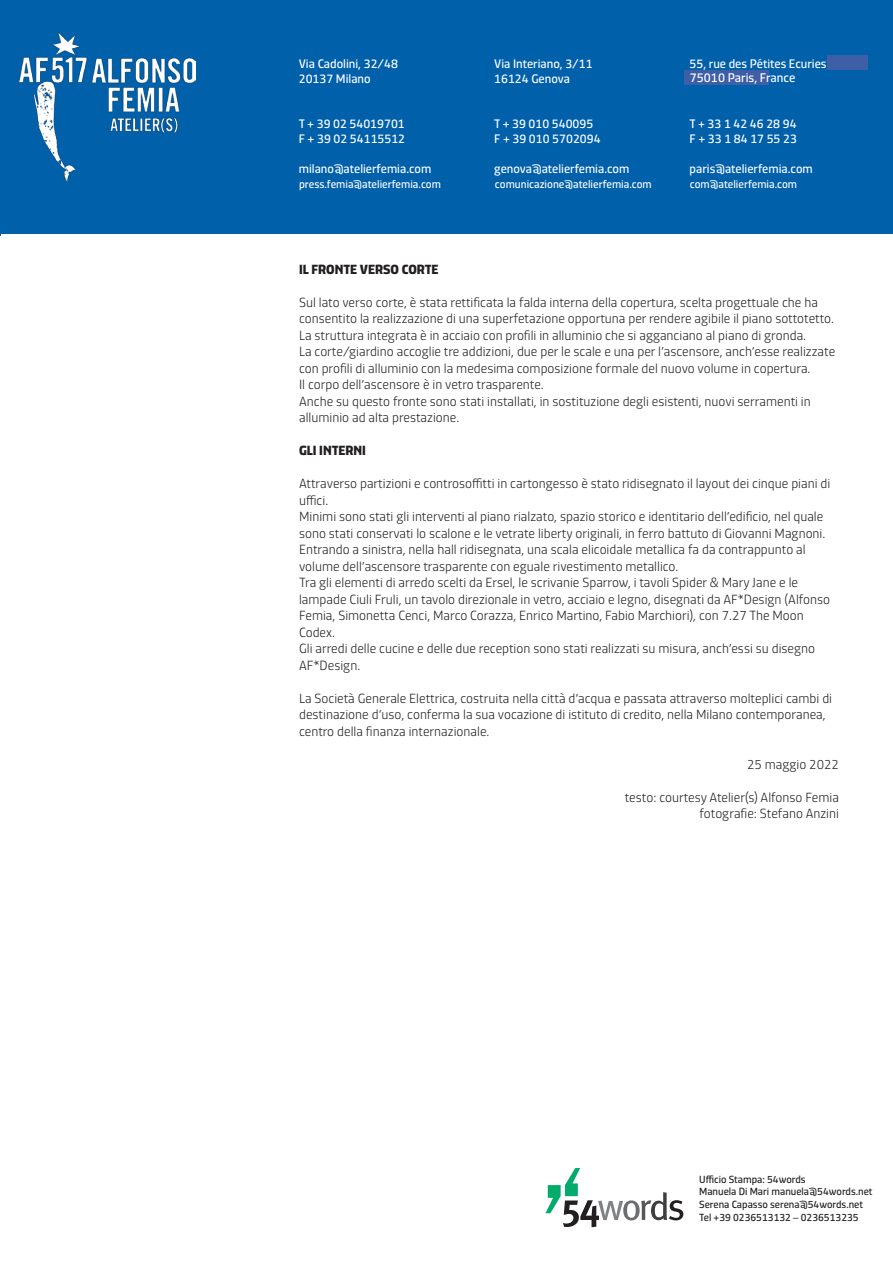
<style>
.page{position:relative;width:893px;height:1263px;background:#fff}
.page>*{position:absolute;margin:0;border:0;box-sizing:border-box;transform-origin:0 0}
.t1{font:300 13.5px/16.5px "Dic Sans";color:#231f20}
.t2{font:700 13.5px "Dic Sans";color:#231f20}
.t3{font:12.75px "Dic Sans";color:#fff}
.t4{font:12.6px/15px "Dic Sans";color:#fff}
.t5{font:11.25px "Dic Sans";color:#fff}
.t6{font:10.5px/12.6px "Dic Sans";color:#231f20}
</style>
<div class="page">
<hr style="left:0;top:0;width:1px;height:235px;background:#0060aa">
<div style="left:0;top:0;width:893px;height:233px;background:#0060aa"></div>
<img style="left:20px;top:32px;width:175px;height:149px">
<svg style="left:545px;top:1168px;width:138px;height:59px"></svg>
<div style="left:685px;top:71px;width:84px;height:14px;background:#3e5ea5"></div>
<div style="left:827px;top:56px;width:40px;height:14px;background:#3e5ea5"></div>
<p class="t4" style="left:299px;top:55px;width:101px">Via Cadolini, 32/48<br>20137 Milano</p>
<p class="t4" style="left:299px;top:116px;width:108px">T + 39 02 54019701<br>F + 39 02 54115512</p>
<p class="t4" style="left:299px;top:161px;width:134px">milano@atelierfemia.com</p>
<p class="t4" style="left:494px;top:55px;width:100px">Via Interiano, 3/11<br>16124 Genova</p>
<p class="t4" style="left:494px;top:116px;width:108px">T + 39 010 540095<br>F + 39 010 5702094</p>
<p class="t4" style="left:494px;top:161px;width:137px">genova@atelierfemia.com</p>
<p class="t4" style="left:690px;top:55px;width:173px">55, rue des Pétites Ecuries75010<br>Paris, France</p>
<p class="t4" style="left:690px;top:116px;width:109px">T + 33 1 42 46 28 94<br>F + 33 1 84 17 55 23</p>
<p class="t4" style="left:690px;top:161px;width:125px">paris@atelierfemia.com</p>
<p class="t3" style="left:690px;top:69px;width:107px">75010 Paris, France</p>
<p class="t5" style="left:299px;top:176px;width:143px">press.femia@atelierfemia.com</p>
<p class="t5" style="left:495px;top:176px;width:158px">comunicazione@atelierfemia.com</p>
<p class="t5" style="left:690px;top:176px;width:109px">com@atelierfemia.com</p>
<p class="t2" style="left:299px;top:259px;width:141px">IL FRONTE VERSO CORTE</p>
<p class="t1" style="left:299px;top:293px;width:536px">Sul lato verso corte, è stata rettificata la falda interna della copertura, scelta progettuale che ha consentito la realizzazione di una superfetazione opportuna per rendere agibile il piano sottotetto.</p>
<p class="t1" style="left:299px;top:326px;width:509px">La struttura integrata è in acciaio con profili in alluminio che si agganciano al piano di gronda.</p>
<p class="t1" style="left:299px;top:343px;width:538px">La corte/giardino accoglie tre addizioni, due per le scale e una per l’ascensore, anch’esse realizzate con profili di alluminio con la medesima composizione formale del nuovo volume in copertura.</p>
<p class="t1" style="left:299px;top:376px;width:246px">Il corpo dell’ascensore è in vetro trasparente.</p>
<p class="t1" style="left:299px;top:392px;width:513px">Anche su questo fronte sono stati installati, in sostituzione degli esistenti, nuovi serramenti in alluminio ad alta prestazione.</p>
<p class="t2" style="left:299px;top:441px;width:68px">GLI INTERNI</p>
<p class="t1" style="left:299px;top:475px;width:533px">Attraverso partizioni e controsoffitti in cartongesso è stato ridisegnato il layout dei cinque piani di uffici.</p>
<p class="t1" style="left:299px;top:508px;width:528px">Minimi sono stati gli interventi al piano rialzato, spazio storico e identitario dell’edificio, nel quale sono stati conservati lo scalone e le vetrate liberty originali, in ferro battuto di Giovanni Magnoni.</p>
<p class="t1" style="left:299px;top:541px;width:508px">Entrando a sinistra, nella hall ridisegnata, una scala elicoidale metallica fa da contrappunto al volume dell’ascensore trasparente con eguale rivestimento metallico.</p>
<p class="t1" style="left:299px;top:574px;width:533px">Tra gli elementi di arredo scelti da Ersel, le scrivanie Sparrow, i tavoli Spider &amp; Mary Jane e le lampade Ciuli Fruli, un tavolo direzionale in vetro, acciaio e legno, disegnati da AF*Design (Alfonso Femia, Simonetta Cenci, Marco Corazza, Enrico Martino, Fabio Marchiori), con 7.27 The Moon Codex.</p>
<p class="t1" style="left:299px;top:640px;width:518px">Gli arredi delle cucine e delle due reception sono stati realizzati su misura, anch’essi su disegno<br>AF*Design.</p>
<p class="t1" style="left:299px;top:689px;width:535px">La Società Generale Elettrica, costruita nella città d’acqua e passata attraverso molteplici cambi di destinazione d’uso, conferma la sua vocazione di istituto di credito, nella Milano contemporanea, centro della finanza internazionale.</p>
<p class="t1" style="left:747px;top:755px;width:93px">25 maggio 2022</p>
<p class="t1" style="left:625px;top:788px;width:216px">testo: courtesy Atelier(s) Alfonso Femia</p>
<p class="t1" style="left:700px;top:805px;width:141px">fotografie: Stefano Anzini</p>
<p class="t6" style="left:699px;top:1172px;width:175px">Ufficio Stampa: 54words<br>Manuela Di Mari manuela@54words.net<br>Serena Capasso serena@54words.net<br>Tel +39 0236513132 – 0236513235</p>
</div>
